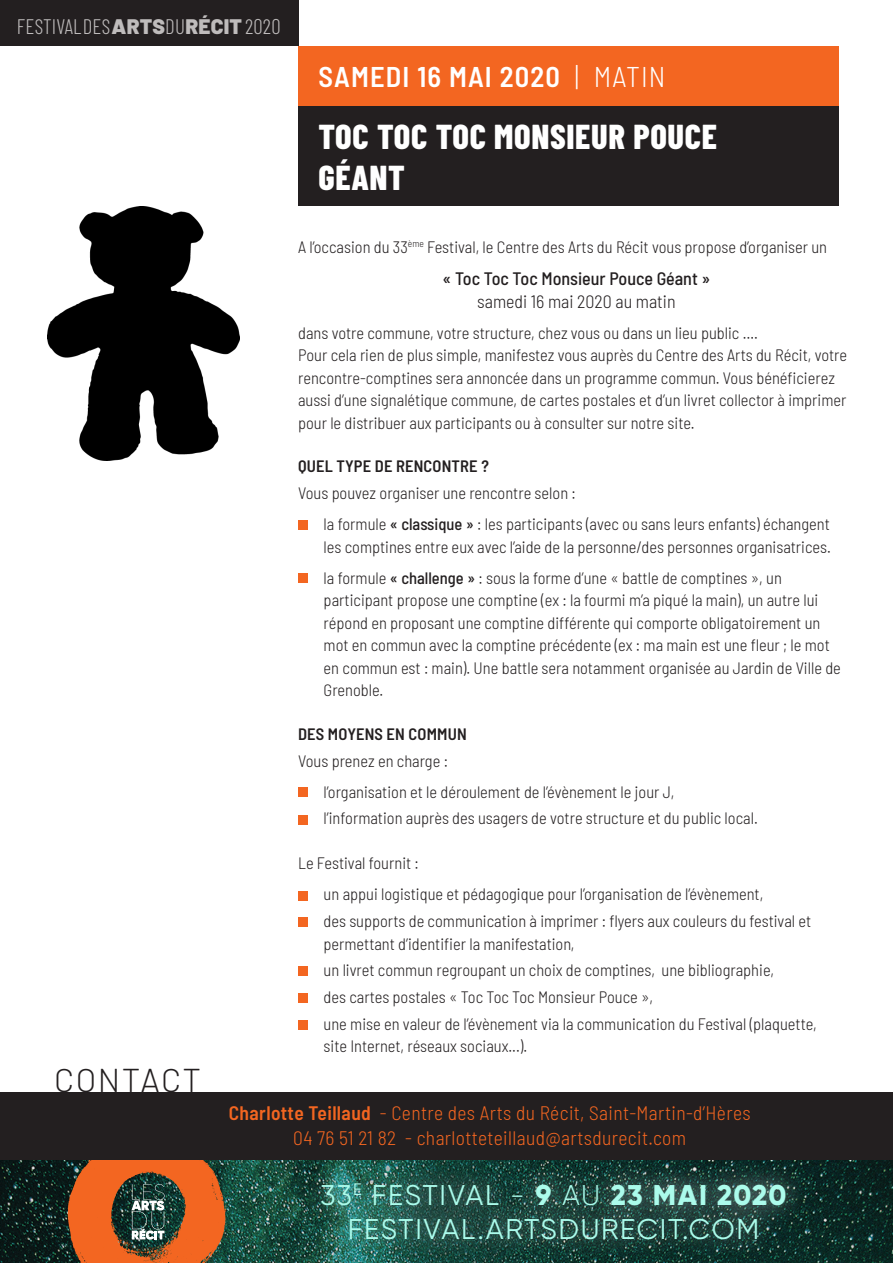
<style>
.page{position:relative;width:893px;height:1263px;background:#fff}
.page>*{position:absolute;margin:0;border:0;box-sizing:border-box;transform-origin:0 0}
.t1{font:800 34.5px/41.4px "Barlow Condensed";letter-spacing:.02em;color:#fff}
.t2{font:300 33px "Barlow";letter-spacing:.045em;color:#231f20}
.t3{font:28.5px "Gilroy";letter-spacing:.06em;color:#abfbeb}
.t4{font:600 semi-condensed 28.5px "Barlow";letter-spacing:.04em;color:#fff}
.t5{font:300 21px "Barlow Condensed";letter-spacing:.01em;color:#bfbcbc}
.t6{font:300 semi-condensed 19.5px "Barlow";letter-spacing:.02em;color:#f36621}
.t7{font:500 semi-condensed 18px/22.5px "Barlow";color:#231f20;text-align:center}
.t8{font:300 semi-condensed 16.5px/22.5px "Barlow";color:#231f20}
.t9{font:600 semi-condensed 16.5px "Barlow";letter-spacing:.01em;color:#231f20}
.s1{font-family:"Barlow";font-weight:900}
.s2{font-weight:300}
.s3{font-weight:500}
.s4{font-weight:600}
.s5{font-weight:800}
</style>
<div class="page">
<div style="left:298px;top:106px;width:541px;height:100px;background:#231f20"></div>
<div style="left:0;top:1092px;width:893px;height:69px;background:#231f20"></div>
<div style="left:298px;top:46px;width:541px;height:60px;background:#f36621"></div>
<div style="left:0;top:0;width:298px;height:46px;background:#231f20"></div>
<img style="left:0;top:1161px;width:893px;height:102px">
<img style="left:68px;top:1161px;width:158px;height:102px">
<div style="left:301px;top:1161px;width:507px;height:101px;background:#fff;opacity:.58"></div>
<div style="left:298px;top:520px;width:10px;height:9px;background:#f36621"></div>
<div style="left:298px;top:573px;width:10px;height:10px;background:#f36621"></div>
<div style="left:298px;top:787px;width:10px;height:9px;background:#f36621"></div>
<div style="left:298px;top:815px;width:10px;height:10px;background:#f36621"></div>
<div style="left:298px;top:891px;width:10px;height:9px;background:#f36621"></div>
<div style="left:298px;top:917px;width:10px;height:10px;background:#f36621"></div>
<div style="left:298px;top:966px;width:10px;height:10px;background:#f36621"></div>
<div style="left:298px;top:993px;width:10px;height:10px;background:#f36621"></div>
<div style="left:298px;top:1020px;width:10px;height:10px;background:#f36621"></div>
<img style="left:47px;top:206px;width:193px;height:254px">
<p class="t5" style="left:17px;top:11px;width:265px">FESTIVALDES<span class="s1">ARTS</span>DU<span class="s1">RÉCIT</span>2020</p>
<p class="t4" style="left:318px;top:56px;width:349px">SAMEDI 16 MAI 2020 <span class="s2">| MATIN</span></p>
<p class="t1" style="left:318px;top:114px;width:400px">TOC TOC TOC MONSIEUR POUCE<br>GÉANT</p>
<p class="t2" style="left:54px;top:1057px;width:149px">CONTACT</p>
<p class="t8" style="left:298px;top:234px;width:531px">A l’occasion du 33<sup>ème</sup> Festival, le Centre des Arts du Récit vous propose d’organiser un</p>
<p class="t7" style="left:442px;top:266px;width:269px">« Toc Toc Toc Monsieur Pouce Géant » <span class="s2">samedi 16 mai 2020 au matin</span></p>
<p class="t8" style="left:298px;top:320px;width:461px">dans votre commune, votre structure, chez vous ou dans un lieu public ….</p>
<p class="t8" style="left:298px;top:343px;width:550px">Pour cela rien de plus simple, manifestez vous auprès du Centre des Arts du Récit, votre rencontre-comptines sera annoncée dans un programme commun. Vous bénéficierez aussi d’une signalétique commune, de cartes postales et d’un livret collector à imprimer pour le distribuer aux participants ou à consulter sur notre site.</p>
<p class="t9" style="left:298px;top:454px;width:192px">QUEL TYPE DE RENCONTRE ?</p>
<p class="t8" style="left:298px;top:481px;width:279px">Vous pouvez organiser une rencontre selon :</p>
<p class="t8" style="left:324px;top:512px;width:509px">la formule <span class="s3">« classique »</span> : les participants (avec ou sans leurs enfants) échangent les comptines entre eux avec l’aide de la personne/des personnes organisatrices.</p>
<p class="t8" style="left:324px;top:565px;width:519px">la formule <span class="s3">« challenge »</span> : sous la forme d’une « battle de comptines », un participant propose une comptine (ex : la fourmi m’a piqué la main), un autre lui répond en proposant une comptine différente qui comporte obligatoirement un mot en commun avec la comptine précédente (ex : ma main est une fleur ; le mot en commun est : main). Une battle sera notamment organisée au Jardin de Ville de Grenoble.</p>
<p class="t9" style="left:298px;top:722px;width:170px">DES MOYENS EN COMMUN</p>
<p class="t8" style="left:298px;top:748px;width:151px">Vous prenez en charge :</p>
<p class="t8" style="left:324px;top:779px;width:352px">l’organisation et le déroulement de l’évènement le jour J,</p>
<p class="t8" style="left:324px;top:806px;width:436px">l’information auprès des usagers de votre structure et du public local.</p>
<p class="t8" style="left:298px;top:851px;width:122px">Le Festival fournit :</p>
<p class="t8" style="left:324px;top:882px;width:441px">un appui logistique et pédagogique pour l’organisation de l’évènement,</p>
<p class="t8" style="left:324px;top:909px;width:489px">des supports de communication à imprimer : flyers aux couleurs du festival et permettant d’identifier la manifestation,</p>
<p class="t8" style="left:324px;top:958px;width:452px">un livret commun regroupant un choix de comptines, une bibliographie,</p>
<p class="t8" style="left:324px;top:985px;width:331px">des cartes postales « Toc Toc Toc Monsieur Pouce »,</p>
<p class="t8" style="left:324px;top:1011px;width:494px">une mise en valeur de l’évènement via la communication du Festival (plaquette, site Internet, réseaux sociaux...).</p>
<p class="t6" style="left:229px;top:1098px;width:523px"><span class="s4">Charlotte Teillaud</span> - Centre des Arts du Récit, Saint-Martin-d’Hères</p>
<p class="t6" style="left:293px;top:1124px;width:395px">04 76 51 21 82 - charlotteteillaud@artsdurecit.com</p>
<p class="t3" style="left:320px;top:1177px;width:468px">33<sup>E</sup> FESTIVAL <span class="s2">-</span> <span class="s5">9</span> <span class="s2">AU</span> <span class="s5">23 MAI 2020</span></p>
<p class="t3" style="left:348px;top:1211px;width:413px">FESTIVAL.ARTSDURECIT.COM</p>
</div>
